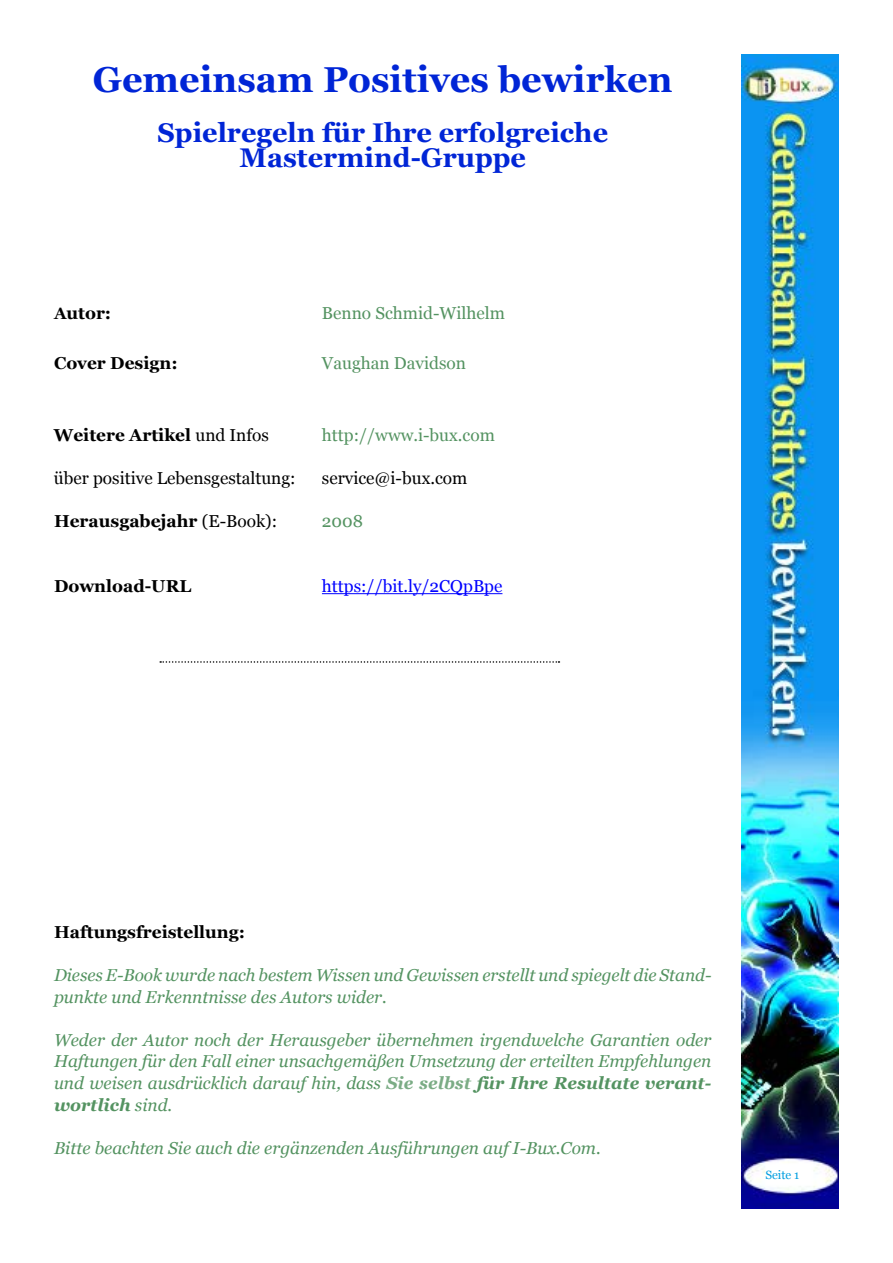
<style>
.page{position:relative;width:893px;height:1263px;background:#fff}
.page>*{position:absolute;margin:0;border:0;box-sizing:border-box;transform-origin:0 0}
.t1{font:700 36px "Georgia";color:#0025d6}
.t2{font:700 27px/25.2px "Georgia";color:#0025d6;text-align:center}
.t3{font:italic 17.25px/21.6px "Georgia";color:#549361}
.t4{font:700 17.25px "Georgia";color:#000}
.t5{font:17.25px "Georgia";color:#549361}
.t6{font:17.25px "Georgia";color:#000}
.t7{font:17.25px "Georgia";color:#00f}
.t8{font:12px "Georgia";color:#009ee0}
.s1{font-size:16.5px}
.s2{font-weight:400}
.s3{font-weight:700;color:#7bac85}
.s4{font-weight:700}
</style>
<div class="page">
<img style="left:741px;top:54px;width:98px;height:1155px">
<hr style="left:322px;top:593px;width:180px;height:1px;background:#00f">
<svg style="left:160px;top:661px;width:399px;height:2px"></svg>
<h1 class="t1" style="left:93px;top:52px;width:581px">Gemeinsam Positives bewirken</h1>
<h2 class="t2" style="left:157px;top:119px;width:452px">Spielregeln für Ihre erfolgreiche<br>Mastermind-Gruppe</h2>
<p class="t4" style="left:54px;top:300px;width:59px"><span class="s1">A</span>utor:</p>
<p class="t5" style="left:322px;top:300px;width:184px">Benno Schmid-Wilhelm</p>
<p class="t4" style="left:54px;top:350px;width:125px">Cover Design:</p>
<p class="t5" style="left:322px;top:350px;width:146px">Vaughan Davidson</p>
<p class="t4" style="left:54px;top:422px;width:216px">Weitere Artikel <span class="s2">und Infos</span></p>
<p class="t5" style="left:322px;top:422px;width:174px">http://www.i-bux.com</p>
<p class="t6" style="left:54px;top:466px;width:243px">über positive Lebensgestaltung:</p>
<p class="t6" style="left:322px;top:466px;width:147px">service@i-bux.com</p>
<p class="t4" style="left:54px;top:508px;width:225px">Herausgabejahr <span class="s2">(E-Book):</span></p>
<p class="t5" style="left:322px;top:509px;width:43px">2008</p>
<p class="t4" style="left:54px;top:573px;width:139px">Download-URL</p>
<p class="t7" style="left:322px;top:574px;width:182px">https://bit.ly/2CQpBpe</p>
<p class="t4" style="left:54px;top:919px;width:193px">Haftungsfreistellung:</p>
<p class="t3" style="left:54px;top:963px;width:659px">Dieses E-Book wurde nach bestem Wissen und Gewissen erstellt und spiegelt die Stand&shy;punkte und Erkenntnisse des Autors wider.</p>
<p class="t3" style="left:54px;top:1028px;width:659px;text-align:justify">Weder der Autor noch der Herausgeber übernehmen irgendwelche Garantien oder Haftungen für den Fall einer unsachgemäßen Umsetzung der erteilten Empfehlungen und weisen ausdrücklich darauf hin, dass <span class="s3">Sie selbst</span> <span class="s4">für Ihre Resultate verant&shy;wortlich</span> sind.</p>
<p class="t3" style="left:54px;top:1136px;width:548px">Bitte beachten Sie auch die ergänzenden Ausführungen auf I-Bux.Com.</p>
<p class="t8" style="left:765px;top:1165px;width:36px">Seite 1</p>
</div>
